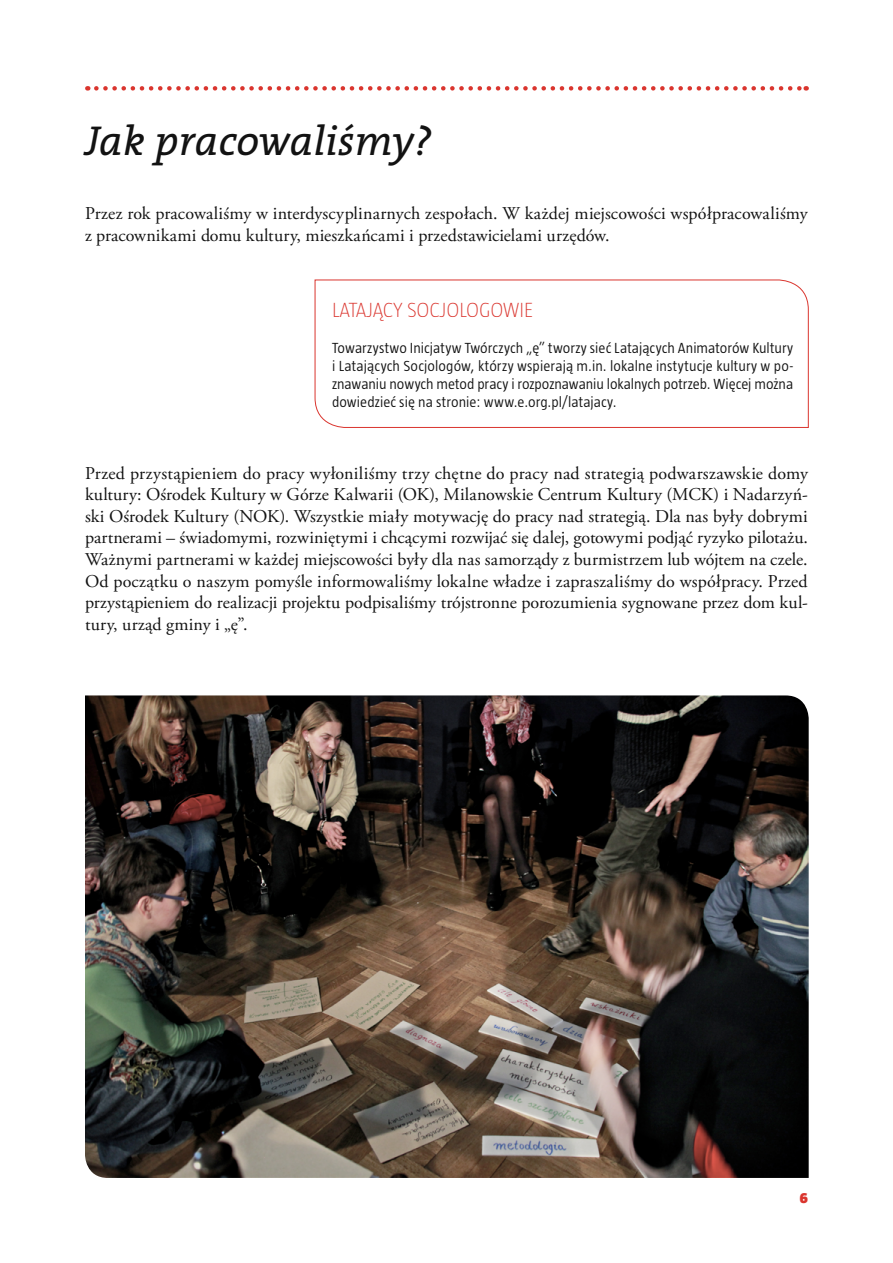
<style>
.page{position:relative;width:893px;height:1263px;background:#fff}
.page>*{position:absolute;margin:0;border:0;box-sizing:border-box;transform-origin:0 0}
.t1{font:italic 42px "The Serif CE";color:#121212}
.t2{font:200 21px "Taz";color:#da352e}
.t3{font:18px/21.6px "Adobe Garamond Pro";letter-spacing:.01em;color:#121212}
.t4{font:300 15px/18px "Taz";letter-spacing:.005em;color:#121212;text-align:justify}
.t5{font:900 15px "Taz";color:#da352e}
</style>
<div class="page">
<svg style="left:96px;top:86px;width:711px;height:5px"></svg>
<svg style="left:314px;top:279px;width:495px;height:149px"></svg>
<img style="left:85px;top:695px;width:724px;height:483px">
<h1 class="t1" style="left:85px;top:117px;width:348px">Jak pracowaliśmy?</h1>
<p class="t3" style="left:85px;top:204px;width:724px">Przez rok pracowaliśmy w interdyscyplinarnych zespołach. W każdej miejscowości współpracowaliśmy z pracownikami domu kultury, mieszkańcami i przedstawicielami urzędów.</p>
<p class="t2" style="left:332px;top:298px;width:202px">LATAJĄCY SOCJOLOGOWIE</p>
<p class="t4" style="left:332px;top:339px;width:463px">Towarzystwo Inicjatyw Twórczych „ę” tworzy sieć Latających Animatorów Kultury i Latających Socjologów, którzy wspierają m.in. lokalne instytucje kultury w po&shy;znawaniu nowych metod pracy i rozpoznawaniu lokalnych potrzeb. Więcej można dowiedzieć się na stronie: www.e.org.pl/latajacy.</p>
<p class="t3" style="left:85px;top:463px;width:725px;text-align:justify">Przed przystąpieniem do pracy wyłoniliśmy trzy chętne do pracy nad strategią podwarszawskie domy kultury: Ośrodek Kultury w Górze Kalwarii (OK), Milanowskie Centrum Kultury (MCK) i Nadarzyń&shy;ski Ośrodek Kultury (NOK). Wszystkie miały motywację do pracy nad strategią. Dla nas były dobrymi partnerami – świadomymi, rozwiniętymi i chcącymi rozwijać się dalej, gotowymi podjąć ryzyko pilotażu.<br>Ważnymi partnerami w każdej miejscowości były dla nas samorządy z burmistrzem lub wójtem na czele.<br>Od początku o naszym pomyśle informowaliśmy lokalne władze i zapraszaliśmy do współpracy. Przed przystąpieniem do realizacji projektu podpisaliśmy trójstronne porozumienia sygnowane przez dom kul&shy;tury, urząd gminy i „ę”.</p>
<p class="t5" style="left:800px;top:1190px;width:10px">6</p>
</div>
